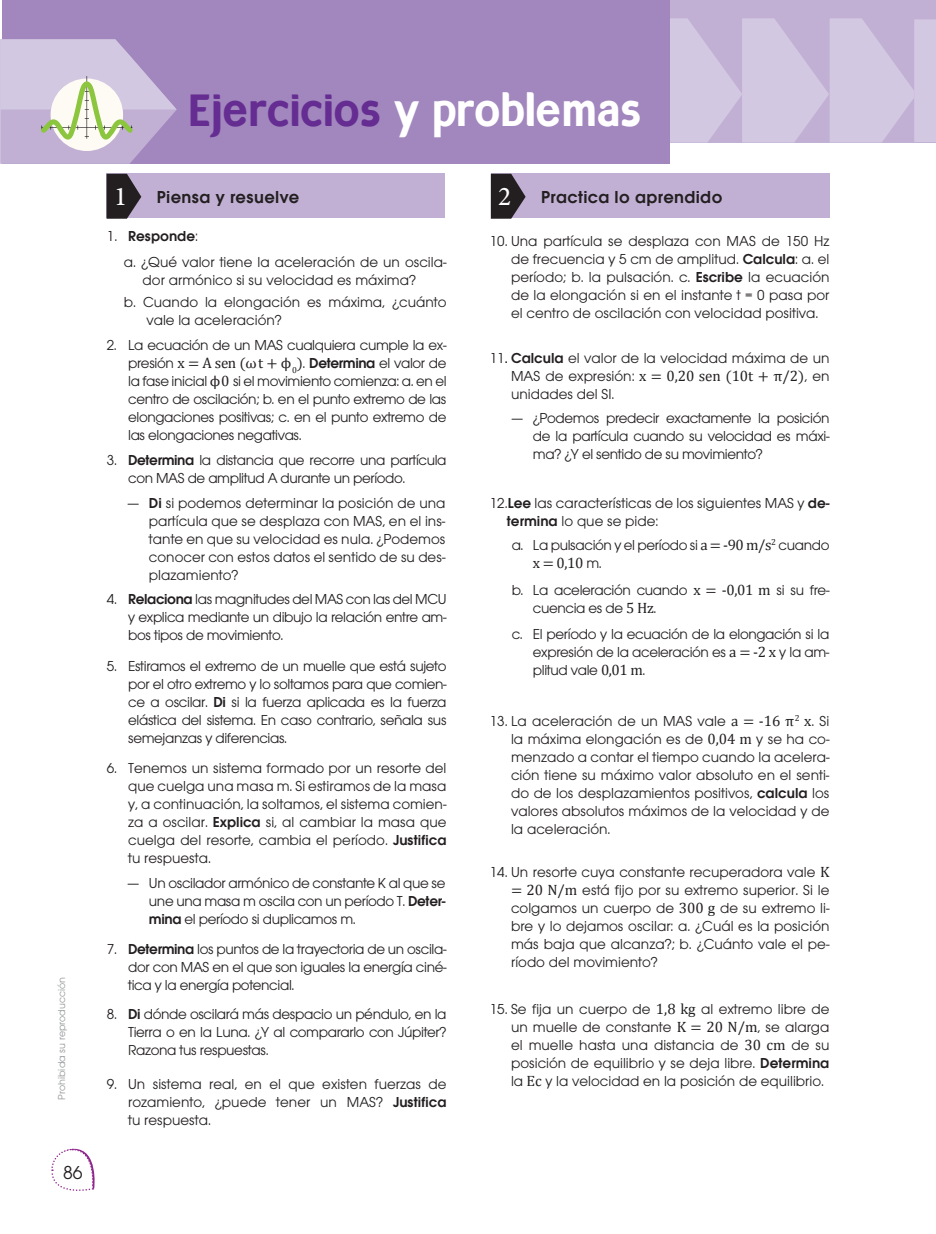
<style>
.page{position:relative;width:936px;height:1234px;background:#fff}
.page>*{position:absolute;margin:0;border:0;box-sizing:border-box;transform-origin:0 0}
.t1{font:45px "Milocha";letter-spacing:.02em;color:#652d91}
.t2{font:19.5px "Avant Garde Gothic Itc T";color:#231f20}
.t3{font:600 18px "Avant Garde Gothic Itc T";letter-spacing:.02em;color:#231f20}
.t4{font:15px/18px "Avant Garde Gothic Itc T";color:#231f20;text-align:justify}
.t5{font:15px/18px "Avant Garde Gothic Itc T";letter-spacing:-.025em;color:#231f20}
.t6{font:15px "Cambria Math";color:#231f20}
.t7{font:10.5px "Avant Garde Gothic Itc T";color:#939598}
.s1{color:#fff}
.s2{font-family:"Minion Pro";font-weight:500;font-size:27px;color:#fff}
.s3{font-weight:600}
.s4{font-family:"Cambria Math"}
.s5{font-family:"Avant Garde Gothic Itc T"}
</style>
<div class="page">
<svg style="left:51px;top:1148px;width:44px;height:43px"></svg>
<div style="left:107px;top:174px;width:338px;height:44px;background:#c1b0d4"></div>
<svg style="left:106px;top:174px;width:35px;height:45px"></svg>
<div style="left:491px;top:174px;width:338px;height:44px;background:#c1b0d4"></div>
<svg style="left:491px;top:174px;width:34px;height:45px"></svg>
<div style="left:2px;top:0;width:914px;height:143px;background:#c1b0d4"></div>
<div style="left:2px;top:0;width:667px;height:164px;background:#a286be"></div>
<div style="left:914px;top:0;width:21px;height:142px;background:#c1b0d4"></div>
<svg style="left:0;top:18px;width:935px;height:146px"></svg>
<p class="t7" style="left:56px;top:1099px;width:124px;rotate:-90deg">Prohibida su reproducción</p>
<h2 class="t2" style="left:63px;top:1160px;width:21px">86</h2>
<h1 class="t1" style="left:189px;top:84px;width:453px">Ejercicios <span class="s1">y problemas</span></h1>
<p class="t3" style="left:114px;top:186px;width:187px"><span class="s2">1</span> Piensa y resuelve</p>
<p class="t3" style="left:498px;top:186px;width:226px"><span class="s2">2</span> Practica lo aprendido</p>
<p class="t4" style="left:511px;top:232px;width:320px;text-indent:-21px">10. Una partícula se desplaza con MAS de 150 Hz de frecuencia y 5 cm de amplitud. <span class="s3">Calcula</span>: a. el período; b. la pulsación. c. <span class="s3">Escribe</span> la ecuación de la elongación si en el instante t = 0 pasa por el centro de oscilación con velocidad positiva.</p>
<p class="t4" style="left:511px;top:348px;width:320px;text-indent:-21px">11<span class="s4">.</span> <span class="s3">Calcula</span> el valor de la velocidad máxima de un MAS de expresión: <span class="s4">x = 0,20 sen (10t + π/2)</span>, en unidades del SI.</p>
<p class="t4" style="left:124px;top:222px;width:324px;line-height:26.5px;text-indent:-17px">1. <span class="s3">Responde</span>:<br>a. ¿Qué valor tiene la aceleración de un oscila-</p>
<p class="t4" style="left:124px;top:269px;width:324px;line-height:22.2px;text-indent:19px">dor armónico si su velocidad es máxima?<br>b. Cuando la elongación es máxima, ¿cuánto</p>
<p class="t4" style="left:146px;top:311px;width:137px">vale la aceleración?</p>
<p class="t4" style="left:128px;top:335px;width:320px;text-indent:-21px">2. La ecuación de un MAS cualquiera cumple la ex&shy;presión <span class="s4">x = A sen (ωt + ϕ</span><sub>0</sub><span class="s4">)</span>. <span class="s3">Determina</span> el valor de la fase inicial <span class="s4">ϕ0</span> si el movimiento comienza: a. en el centro de oscilación; b. en el punto extremo de las elongaciones positivas; c. en el punto extremo de las elongaciones negativas.</p>
<p class="t5" style="left:128px;top:451px;width:320px;text-indent:-21px">3. <span class="s3">Determina</span> la distancia que recorre una partícula con MAS de amplitud A durante un período.</p>
<p class="t4" style="left:533px;top:409px;width:298px;text-indent:-21px">— ¿Podemos predecir exactamente la posición de la partícula cuando su velocidad es máxi&shy;ma? ¿Y el sentido de su movimiento?</p>
<p class="t4" style="left:149px;top:493px;width:298px;text-indent:-21px">— <span class="s3">Di</span> si podemos determinar la posición de una partícula que se desplaza con MAS, en el ins&shy;tante en que su velocidad es nula. ¿Podemos conocer con estos datos el sentido de su des&shy;plazamiento?</p>
<p class="t4" style="left:128px;top:590px;width:320px;text-indent:-21px">4. <span class="s3">Relaciona</span> las magnitudes del MAS con las del MCU y explica mediante un dibujo la relación entre am&shy;bos tipos de movimiento.</p>
<p class="t4" style="left:128px;top:657px;width:320px;text-indent:-21px">5. Estiramos el extremo de un muelle que está sujeto por el otro extremo y lo soltamos para que comien&shy;ce a oscilar. <span class="s3">Di</span> si la fuerza aplicada es la fuerza elástica del sistema. En caso contrario, señala sus semejanzas y diferencias.</p>
<p class="t4" style="left:128px;top:758px;width:320px;text-indent:-21px">6. Tenemos un sistema formado por un resorte del que cuelga una masa m. Si estiramos de la masa y, a continuación, la soltamos, el sistema comien&shy;za a oscilar. <span class="s3">Explica</span> si, al cambiar la masa que cuelga del resorte, cambia el período. <span class="s3">Justifica </span>tu respuesta.</p>
<p class="t4" style="left:149px;top:873px;width:298px;text-indent:-21px">— Un oscilador armónico de constante K al que se une una masa m oscila con un período T. <span class="s3">Deter&shy;mina</span> el período si duplicamos m.</p>
<p class="t4" style="left:128px;top:939px;width:320px;text-indent:-21px">7. <span class="s3">Determina</span> los puntos de la trayectoria de un oscila&shy;dor con MAS en el que son iguales la energía ciné&shy;tica y la energía potencial.</p>
<p class="t4" style="left:128px;top:1004px;width:320px;text-indent:-21px">8. <span class="s3">Di</span> dónde oscilará más despacio un péndulo, en la Tierra o en la Luna. ¿Y al compararlo con Júpiter?<br>Razona tus respuestas.</p>
<p class="t4" style="left:128px;top:1074px;width:320px;text-indent:-21px">9. Un sistema real, en el que existen fuerzas de rozamiento, ¿puede tener un MAS? <span class="s3">Justifica </span>tu respuesta.</p>
<p class="t4" style="left:507px;top:493px;width:324px;text-indent:-17px">12.<span class="s3">Lee</span> las características de los siguientes MAS y <span class="s3">de&shy;termina</span> lo que se pide:</p>
<p class="t5" style="left:511px;top:535px;width:319px">a. La pulsación y el período si <span class="s4">a = -90 m/s</span><sup>2</sup> cuando</p>
<p class="t6" style="left:533px;top:554px;width:70px">x = 0,10 <span class="s5">m.</span></p>
<p class="t5" style="left:533px;top:580px;width:298px;text-indent:-21px">b. La aceleración cuando <span class="s4">x = -0,01 m</span> si su fre&shy;cuencia es de <span class="s4">5 Hz</span>.</p>
<p class="t4" style="left:533px;top:624px;width:298px;text-indent:-21px">c. El período y la ecuación de la elongación si la expresión de la aceleración es <span class="s4">a = -2 x</span> y la am&shy;plitud vale <span class="s4">0,01 m</span>.</p>
<p class="t4" style="left:511px;top:711px;width:320px;text-indent:-21px">13. La aceleración de un MAS vale <span class="s4">a = -16 π</span><sup>2</sup> <span class="s4">x</span>. Si la máxima elongación es de <span class="s4">0,04 m</span> y se ha co&shy;menzado a contar el tiempo cuando la acelera&shy;ción tiene su máximo valor absoluto en el senti&shy;do de los desplazamientos positivos, <span class="s3">calcula</span> los valores absolutos máximos de la velocidad y de la aceleración.</p>
<p class="t4" style="left:511px;top:862px;width:320px;text-indent:-21px">14. Un resorte cuya constante recuperadora vale <span class="s4">K = 20 N/m</span> está fijo por su extremo superior. Si le colgamos un cuerpo de <span class="s4">300 g</span> de su extremo li&shy;bre y lo dejamos oscilar: a. ¿Cuál es la posición más baja que alcanza?; b. ¿Cuánto vale el pe&shy;ríodo del movimiento?</p>
<p class="t4" style="left:511px;top:999px;width:320px;text-indent:-21px">15. Se fija un cuerpo de <span class="s4">1,8 kg</span> al extremo libre de un muelle de constante <span class="s4">K = 20 N/m</span>, se alarga el muelle hasta una distancia de <span class="s4">30 cm</span> de su posición de equilibrio y se deja libre. <span class="s3">Determina </span>la <span class="s4">Ec</span> y la velocidad en la posición de equilibrio.</p>
</div>
